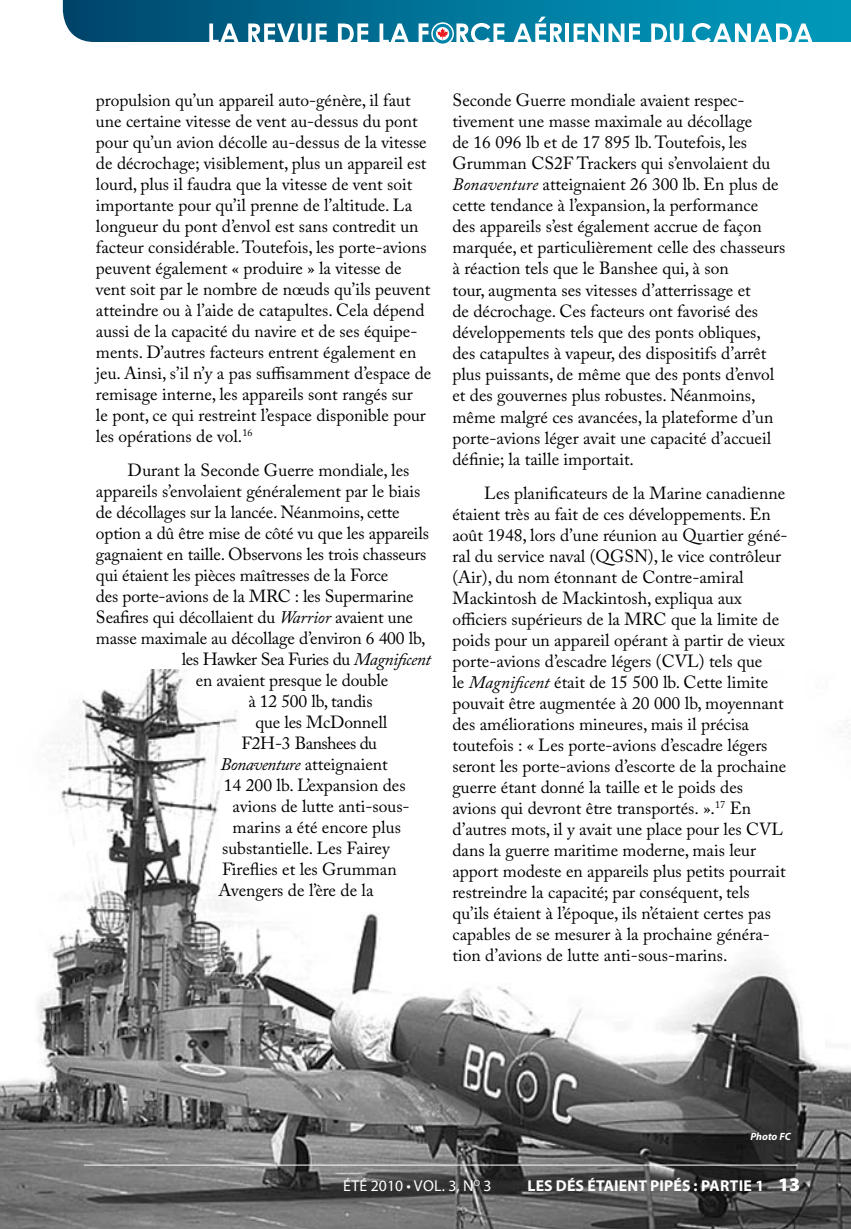
<style>
.page{position:relative;width:851px;height:1229px;background:#fff}
.page>*{position:absolute;margin:0;border:0;box-sizing:border-box;transform-origin:0 0}
.t1{font:17.5px/21px "Adobe Caslon Pro";color:#000}
.t2{font:17.5px "Adobe Caslon Pro";letter-spacing:-.025em;color:#000}
.t3{font:17.5px "Adobe Caslon Pro";letter-spacing:-.03em;color:#000}
.t4{font:700 15.75px "Myriad Pro";letter-spacing:.01em;color:#fff}
.t5{font:15.75px "Myriad Pro";letter-spacing:.02em;color:#fff}
.t6{font:italic 700 10.5px "Myriad Pro";color:#fff}
.s1{font-style:italic}
.s2{font-weight:900;font-size:19.25px}
</style>
<div class="page">
<img style="left:0;top:670px;width:850px;height:558px">
<hr style="left:84px;top:1164px;width:713px;height:1px;background:#fff">
<svg style="left:63px;top:0;width:787px;height:44px"></svg>
<p class="t1" style="left:96px;top:89px;width:337px">propulsion qu’un appareil auto-génère, il faut une certaine vitesse de vent au-dessus du pont pour qu’un avion décolle au-dessus de la vitesse de décrochage; visiblement, plus un appareil est lourd, plus il faudra que la vitesse de vent soit importante pour qu’il prenne de l’altitude. La longueur du pont d’envol est sans contredit un facteur considérable. Toutefois, les porte-avions peuvent également « produire » la vitesse de vent soit par le nombre de nœuds qu’ils peuvent atteindre ou à l’aide de catapultes. Cela dépend aussi de la capacité du navire et de ses équipe&shy;ments. D’autres facteurs entrent également en jeu. Ainsi, s’il n’y a pas suffisamment d’espace de remisage interne, les appareils sont rangés sur<br>le pont, ce qui restreint l’espace disponible pour les opérations de vol.<sup>16</sup></p>
<p class="t1" style="left:127px;top:459px;width:283px">Durant la Seconde Guerre mondiale, les</p>
<p class="t1" style="left:96px;top:480px;width:326px">appareils s’envolaient généralement par le biais</p>
<p class="t1" style="left:96px;top:501px;width:305px">de décollages sur la lancée. Néanmoins, cette</p>
<p class="t1" style="left:96px;top:522px;width:334px">option a dû être mise de côté vu que les appareils</p>
<p class="t1" style="left:96px;top:543px;width:332px">gagnaient en taille. Observons les trois chasseurs</p>
<p class="t1" style="left:96px;top:564px;width:294px">qui étaient les pièces maîtresses de la Force</p>
<p class="t1" style="left:96px;top:585px;width:319px">des porte-avions de la MRC : les Supermarine</p>
<p class="t1" style="left:96px;top:606px;width:318px">Seafires qui décollaient du <span class="s1">Warrior</span> avaient une</p>
<p class="t1" style="left:96px;top:627px;width:331px">masse maximale au décollage d’environ 6 400 lb,</p>
<p class="t2" style="left:182px;top:648px;width:250px">les Hawker Sea Furies du <span class="s1">Magnificent</span></p>
<p class="t1" style="left:196px;top:669px;width:194px">en avaient presque le double</p>
<p class="t1" style="left:248px;top:690px;width:126px">à 12 500 lb, tandis</p>
<p class="t1" style="left:255px;top:711px;width:133px">que les McDonnell</p>
<p class="t3" style="left:241px;top:732px;width:137px">F2H-3 Banshees du</p>
<p class="t1" style="left:220px;top:753px;width:169px"><span class="s1">Bonaventure</span> atteignaient</p>
<p class="t1" style="left:224px;top:774px;width:183px">14 200 lb. L’expansion des</p>
<p class="t1" style="left:233px;top:795px;width:178px">avions de lutte anti-sous-</p>
<p class="t1" style="left:233px;top:816px;width:170px">marins a été encore plus</p>
<p class="t1" style="left:222px;top:837px;width:169px">substantielle. Les Fairey</p>
<p class="t1" style="left:222px;top:858px;width:176px">Fireflies et les Grumman</p>
<p class="t1" style="left:219px;top:879px;width:156px">Avengers de l’ère de la</p>
<p class="t1" style="left:452px;top:89px;width:334px">Seconde Guerre mondiale avaient respec&shy;tivement une masse maximale au décollage<br>de 16 096 lb et de 17 895 lb. Toutefois, les Grumman CS2F Trackers qui s’envolaient du <span class="s1">Bonaventure</span> atteignaient 26 300 lb. En plus de cette tendance à l’expansion, la performance<br>des appareils s’est également accrue de façon marquée, et particulièrement celle des chasseurs à réaction tels que le Banshee qui, à son<br>tour, augmenta ses vitesses d’atterrissage et<br>de décrochage. Ces facteurs ont favorisé des développements tels que des ponts obliques, des catapultes à vapeur, des dispositifs d’arrêt plus puissants, de même que des ponts d’envol et des gouvernes plus robustes. Néanmoins, même malgré ces avancées, la plateforme d’un porte-avions léger avait une capacité d’accueil définie; la taille importait.</p>
<p class="t1" style="left:452px;top:482px;width:336px;text-indent:32px">Les planificateurs de la Marine canadienne étaient très au fait de ces développements. En août 1948, lors d’une réunion au Quartier géné&shy;ral du service naval (QGSN), le vice contrôleur (Air), du nom étonnant de Contre-amiral Mackintosh de Mackintosh, expliqua aux officiers supérieurs de la MRC que la limite de poids pour un appareil opérant à partir de vieux porte-avions d’escadre légers (CVL) tels que<br>le <span class="s1">Magnificent</span> était de 15 500 lb. Cette limite pouvait être augmentée à 20 000 lb, moyennant des améliorations mineures, mais il précisa toutefois : « Les porte-avions d’escadre légers seront les porte‑avions d’escorte de la prochaine guerre étant donné la taille et le poids des avions qui devront être transportés. ».<sup>17</sup> En d’autres mots, il y avait une place pour les CVL dans la guerre maritime moderne, mais leur apport modeste en appareils plus petits pourrait restreindre la capacité; par conséquent, tels qu’ils étaient à l’époque, ils n’étaient certes pas capables de se mesurer à la prochaine généra&shy;tion d’avions de lutte anti-sous-marins.</p>
<p class="t6" style="left:750px;top:1129px;width:42px">Photo FC</p>
<p class="t5" style="left:343px;top:1175px;width:150px">été 2010 • Vol. 3, N<sup>o</sup> 3</p>
<p class="t4" style="left:527px;top:1175px;width:274px">LES DÉS ÉTAIENT PIPÉS : PARTIE 1 <span class="s2">13</span></p>
</div>
